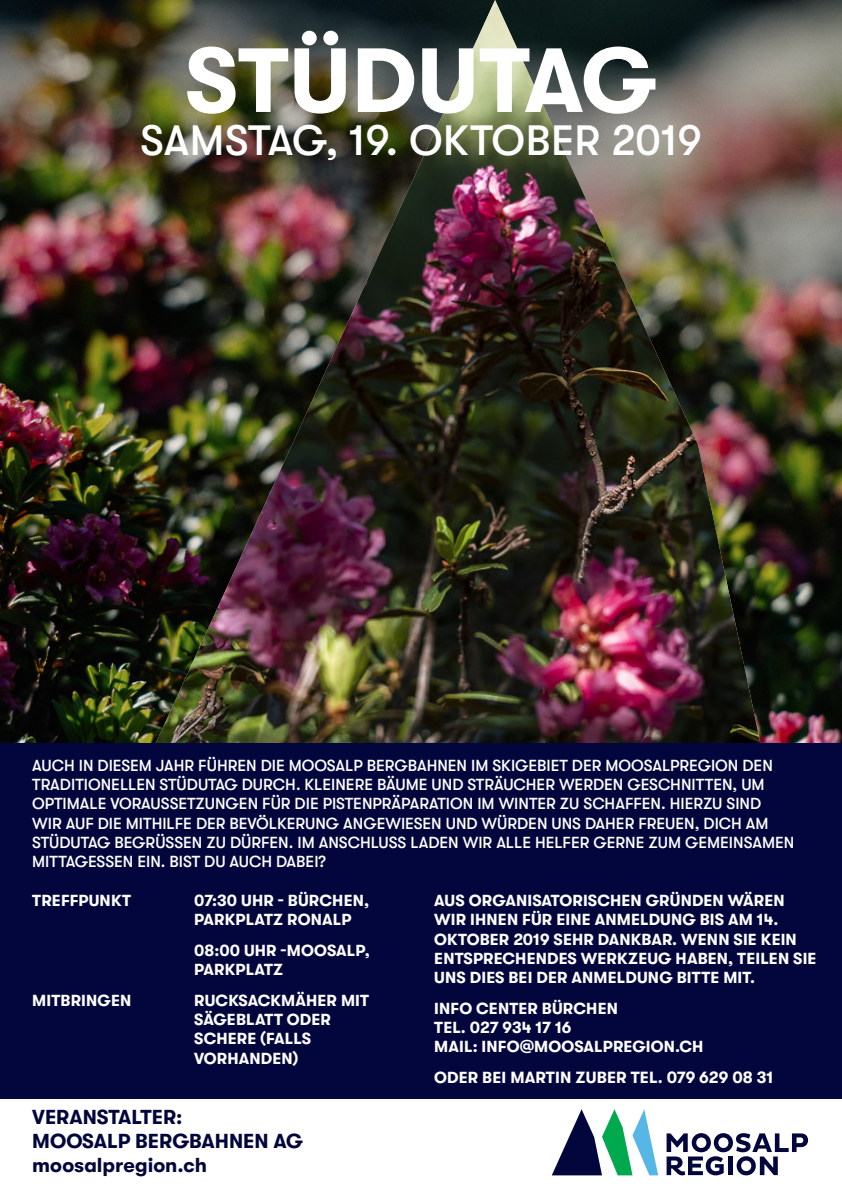
<style>
.page{position:relative;width:842px;height:1192px;background:#fff}
.page>*{position:absolute;margin:0;border:0;box-sizing:border-box;transform-origin:0 0}
.t1{font:700 90.85px "GT Walsheim";letter-spacing:.01em;color:#fff}
.t2{font:500 42.4px "GT Walsheim";color:#fff}
.t3{font:700 20.25px "GT Walsheim";color:#02063d}
.t4{font:700 16.2px "GT Walsheim";letter-spacing:.01em;color:#fff}
.t5{font:500 16px/19.2px "GT Walsheim";color:#fff}
.t6{font:700 16px/19.2px "GT Walsheim";letter-spacing:.01em;color:#fff}
.s1{font-size:16px}
</style>
<div class="page">
<img style="left:0;top:0;width:842px;height:743px">
<img style="left:24px;top:0;width:796px;height:743px">
<div style="left:0;top:743px;width:842px;height:355px;background:#02063d"></div>
<svg style="left:666px;top:1133px;width:142px;height:42px"></svg>
<svg style="left:552px;top:1109px;width:106px;height:66px"></svg>
<p class="t1" style="left:185px;top:30px;width:473px">STÜDUTAG</p>
<p class="t2" style="left:140px;top:117px;width:563px">SAMSTAG, 19. OKTOBER 2019</p>
<p class="t5" style="left:32px;top:756px;width:764px">AUCH IN DIESEM JAHR FÜHREN DIE MOOSALP BERGBAHNEN IM SKIGEBIET DER MOOSALPREGION DEN TRADITIONELLEN STÜDUTAG DURCH. KLEINERE BÄUME UND STRÄUCHER WERDEN GESCHNITTEN, UM OPTIMALE VORAUSSETZUNGEN FÜR DIE PISTENPRÄPARATION IM WINTER ZU SCHAFFEN. HIERZU SIND WIR AUF DIE MITHILFE DER BEVÖLKERUNG ANGEWIESEN UND WÜRDEN UNS DAHER FREUEN, DICH AM STÜDUTAG BEGRÜSSEN ZU DÜRFEN. IM ANSCHLUSS LADEN WIR ALLE HELFER GERNE ZUM GEMEINSAMEN MITTAGESSEN EIN. BIST DU AUCH DABEI?</p>
<p class="t6" style="left:32px;top:891px;width:100px">TREFFPUNKT</p>
<p class="t6" style="left:194px;top:891px;width:176px">07:30 UHR - BÜRCHEN,<br>PARKPLATZ RONALP</p>
<p class="t6" style="left:194px;top:941px;width:177px">08:00 UHR -MOOSALP,<br>PARKPLATZ</p>
<p class="t6" style="left:32px;top:991px;width:100px">MITBRINGEN</p>
<p class="t6" style="left:194px;top:991px;width:176px">RUCKSACKMÄHER MIT<br>SÄGEBLATT ODER<br>SCHERE (FALLS<br>VORHANDEN)</p>
<p class="t3" style="left:32px;top:1105px;width:152px">VERANSTALTER:</p>
<p class="t3" style="left:32px;top:1130px;width:272px">MOOSALP BERGBAHNEN AG</p>
<p class="t3" style="left:32px;top:1154px;width:176px">moosalpregion.ch</p>
<p class="t6" style="left:434px;top:891px;width:384px">AUS ORGANISATORISCHEN GRÜNDEN WÄREN WIR IHNEN FÜR EINE ANMELDUNG BIS AM 14.<br>OKTOBER 2019 SEHR DANKBAR. WENN SIE KEIN ENTSPRECHENDES WERKZEUG HABEN, TEILEN SIE UNS DIES BEI DER ANMELDUNG BITTE MIT.</p>
<p class="t6" style="left:434px;top:999px;width:271px">INFO CENTER BÜRCHEN<br>TEL. 027 934 17 16<br>MAIL: INFO@MOOSALPREGION.CH</p>
<p class="t4" style="left:434px;top:1068px;width:341px"><span class="s1">ODER BEI</span> MARTIN ZUBER TEL. 079 629 08 31</p>
</div>
